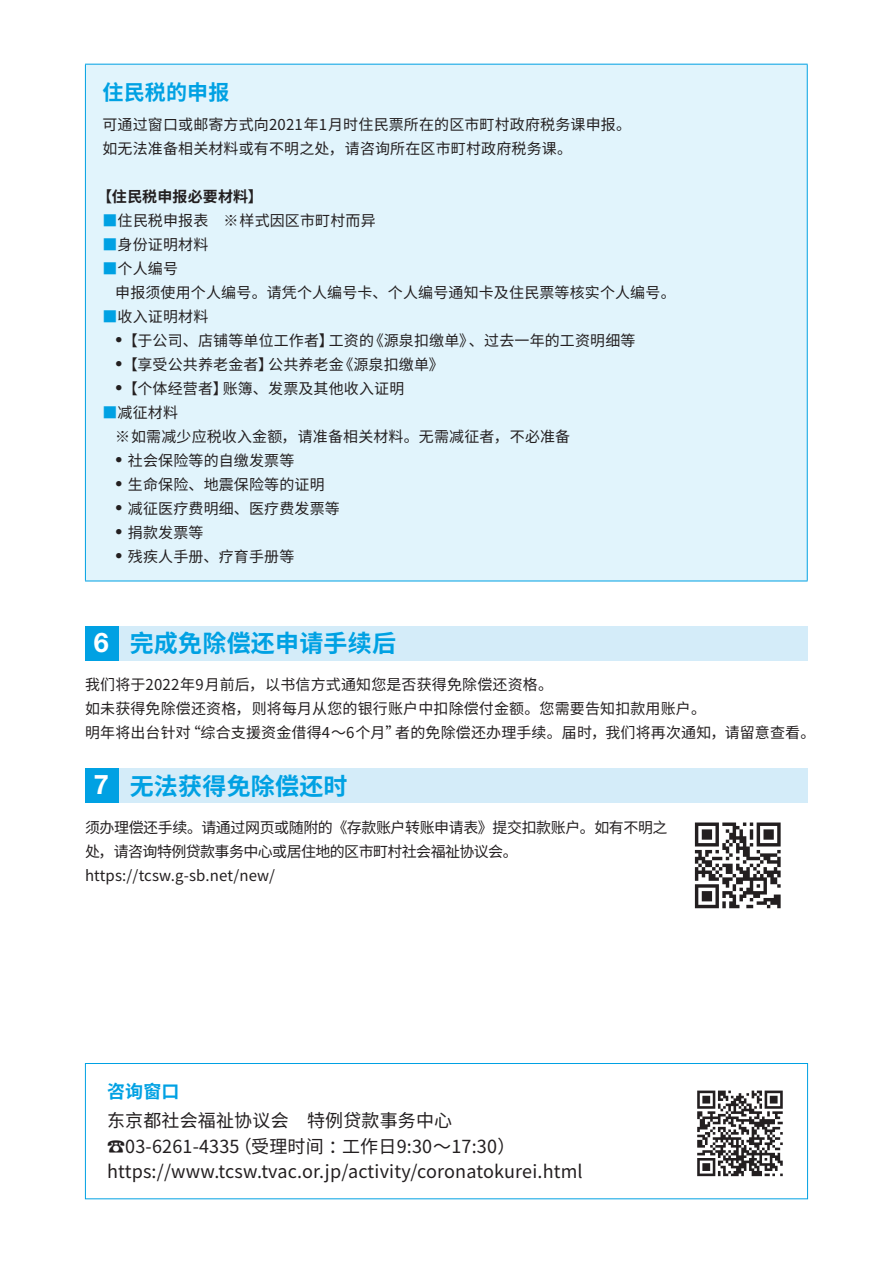
<style>
.page{position:relative;width:893px;height:1263px;background:#fff}
.page>*{position:absolute;margin:0;border:0;box-sizing:border-box;transform-origin:0 0}
.t1{font:700 24px "Noto Sans CJ Ksc";letter-spacing:.01em;color:#00a1e3}
.t2{font:700 21px "Noto Sans CJ Ksc";letter-spacing:.01em;color:#00a1e3}
.t3{font:18px/25.5px "Noto Sans CJ Ksc";letter-spacing:.01em;color:#231f20}
.t4{font:700 18px "Noto Sans CJ Ksc";color:#00a1e3}
.t5{font:15px/24px "Noto Sans CJ Ksc";letter-spacing:.01em;color:#231f20}
.t6{font:15px/24px "Noto Sans CJ Ksc";letter-spacing:-.03em;color:#231f20}
.t7{font:700 15px "Noto Sans CJ Ksc";letter-spacing:.01em;color:#231f20}
.s1{color:#00a1e3}
.s2{font-family:"Helvetica Neue LT Std"}
.s3{font-family:"Helvetica Neue LT Std";font-size:27px;color:#fff}
</style>
<div class="page">
<div style="left:85px;top:64px;width:722px;height:517px;background:#e1f4fc"></div>
<hr style="left:85px;top:64px;width:723px;height:1px;background:#00a1e3">
<hr style="left:85px;top:65px;width:1px;height:516px;background:#00a1e3">
<hr style="left:807px;top:65px;width:1px;height:516px;background:#00a1e3">
<hr style="left:85px;top:581px;width:723px;height:1px;background:#00a1e3">
<div style="left:85px;top:626px;width:34px;height:34px;background:#00a1e3"></div>
<div style="left:119px;top:626px;width:689px;height:34px;background:#d4ecf9"></div>
<div style="left:85px;top:768px;width:34px;height:34px;background:#00a1e3"></div>
<div style="left:119px;top:768px;width:689px;height:34px;background:#d4ecf9"></div>
<div style="left:85px;top:1063px;width:723px;height:136px;border:1px solid #00a1e3"></div>
<svg style="left:695px;top:822px;width:86px;height:86px"></svg>
<svg style="left:697px;top:1090px;width:86px;height:86px"></svg>
<h2 class="t2" style="left:102px;top:80px;width:129px">住民税的申报</h2>
<p class="t5" style="left:102px;top:113px;width:530px">可通过窗口或邮寄方式向2021年1月时住民票所在的区市町村政府税务课申报。如无法准备相关材料或有不明之处，请咨询所在区市町村政府税务课。</p>
<p class="t7" style="left:97px;top:188px;width:167px">【住民税申报必要材料】</p>
<p class="t5" style="left:102px;top:209px;width:275px"><span class="s1">■</span>住民税申报表　※样式因区市町村而异</p>
<p class="t5" style="left:102px;top:233px;width:107px"><span class="s1">■</span>身份证明材料</p>
<p class="t5" style="left:115px;top:257px;width:562px;text-indent:-13px"><span class="s1">■</span>个人编号<br>申报须使用个人编号。请凭个人编号卡、个人编号通知卡及住民票等核实个人编号。</p>
<p class="t5" style="left:102px;top:305px;width:107px"><span class="s1">■</span>收入证明材料</p>
<p class="t5" style="left:115px;top:329px;width:522px"><span class="s2">•</span>【于公司、店铺等单位工作者】工资的《源泉扣缴单》、过去一年的工资明细等</p>
<p class="t5" style="left:115px;top:353px;width:330px"><span class="s2">•</span>【享受公共养老金者】公共养老金《源泉扣缴单》</p>
<p class="t5" style="left:115px;top:377px;width:291px"><span class="s2">•</span>【个体经营者】账簿、发票及其他收入证明</p>
<p class="t5" style="left:115px;top:401px;width:457px;text-indent:-13px"><span class="s1">■</span>减征材料<br>※如需减少应税收入金额，请准备相关材料。无需减征者，不必准备</p>
<p class="t5" style="left:115px;top:449px;width:181px"><span class="s2">•</span> 社会保险等的自缴发票等</p>
<p class="t5" style="left:115px;top:473px;width:211px"><span class="s2">•</span> 生命保险、地震保险等的证明</p>
<p class="t5" style="left:115px;top:497px;width:226px"><span class="s2">•</span> 减征医疗费明细、医疗费发票等</p>
<p class="t5" style="left:115px;top:521px;width:90px"><span class="s2">•</span> 捐款发票等</p>
<p class="t5" style="left:115px;top:545px;width:181px"><span class="s2">•</span> 残疾人手册、疗育手册等</p>
<h1 class="t1" style="left:94px;top:630px;width:304px"><span class="s3">6</span> 完成免除偿还申请手续后</h1>
<p class="t5" style="left:85px;top:673px;width:732px">我们将于2022年9月前后，以书信方式通知您是否获得免除偿还资格。<br>如未获得免除偿还资格，则将每月从您的银行账户中扣除偿付金额。您需要告知扣款用账户。<br>明年将出台针对“综合支援资金借得4～6个月”者的免除偿还办理手续。届时，我们将再次通知，请留意查看。</p>
<h1 class="t1" style="left:94px;top:772px;width:255px"><span class="s3">7</span> 无法获得免除偿还时</h1>
<p class="t6" style="left:85px;top:815px;width:584px">须办理偿还手续。请通过网页或随附的《存款账户转账申请表》提交扣款账户。如有不明之处，请咨询特例贷款事务中心或居住地的区市町村社会福祉协议会。https://tcsw.g-sb.net/new/</p>
<p class="t4" style="left:107px;top:1081px;width:74px">咨询窗口</p>
<p class="t3" style="left:107px;top:1108px;width:477px">东京都社会福祉协议会　特例贷款事务中心☎03-6261-4335（受理时间：工作日9:30～17:30）https://www.tcsw.tvac.or.jp/activity/coronatokurei.html</p>
</div>
